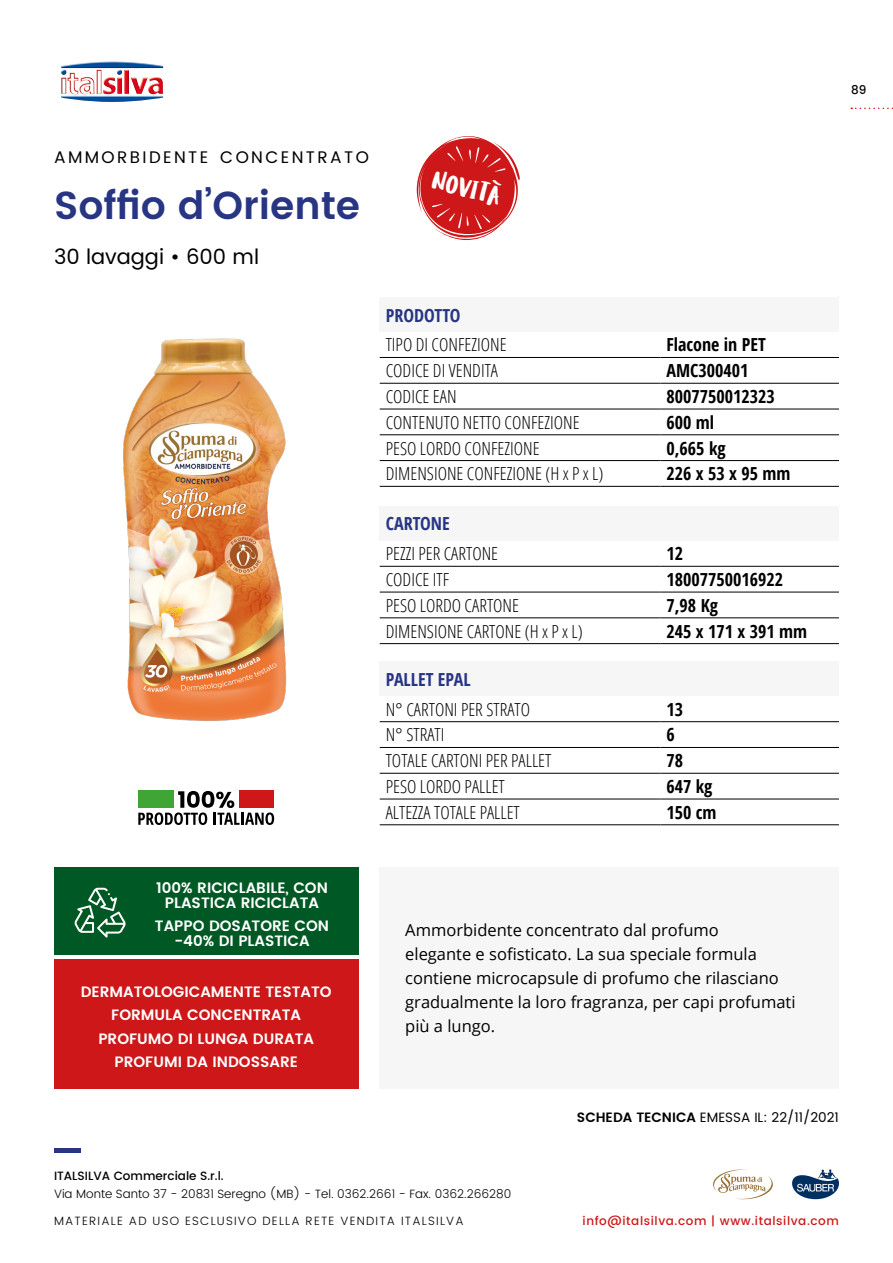
<style>
.page{position:relative;width:893px;height:1263px;background:#fff}
.page>*{position:absolute;margin:0;border:0;box-sizing:border-box;transform-origin:0 0}
.t1{font:600 39px "Poppins";color:#283583}
.t2{font:26.4px "Ludicrous";color:#fff}
.t3{font:21px "Poppins";color:#000}
.t4{font:300 condensed 18px "Open Sans";color:#000}
.t5{font:700 18px "Open Sans Condensed";color:#000}
.t6{font:700 18px "Open Sans Condensed";color:#283583}
.t7{font:16.8px "Poppins";letter-spacing:.145em;color:#000}
.t8{font:16.5px/24px "Open Sans";color:#000}
.t9{font:600 15px/23.5px "Poppins";color:#fff;text-align:center}
.t10{font:13.5px "Poppins";color:#000}
.t11{font:300 12px "Poppins";color:#000}
.t12{font:300 12px "Poppins";letter-spacing:.1em;color:#000}
.t13{font:500 12px "Poppins";letter-spacing:.05em;color:#cd1719}
.t14{font:500 12px "Poppins";color:#000}
.s1{font-weight:600}
</style>
<div class="page">
<svg style="left:851px;top:108px;width:42px;height:1px"></svg>
<hr style="left:54px;top:1148px;width:26px;height:4px;background:#283583">
<img style="left:61px;top:61px;width:102px;height:41px">
<svg style="left:792px;top:1169px;width:47px;height:30px"></svg>
<svg style="left:713px;top:1169px;width:60px;height:31px"></svg>
<div style="left:380px;top:867px;width:459px;height:222px;background:#f6f6f6"></div>
<div style="left:380px;top:662px;width:459px;height:34px;background:#f6f6f6"></div>
<hr style="left:380px;top:721px;width:280px;height:1px;background:#000">
<hr style="left:660px;top:721px;width:179px;height:1px;background:#000">
<hr style="left:380px;top:747px;width:280px;height:1px;background:#000">
<hr style="left:660px;top:747px;width:179px;height:1px;background:#000">
<hr style="left:380px;top:773px;width:280px;height:1px;background:#000">
<hr style="left:660px;top:773px;width:179px;height:1px;background:#000">
<hr style="left:380px;top:799px;width:280px;height:1px;background:#000">
<hr style="left:660px;top:799px;width:179px;height:1px;background:#000">
<hr style="left:380px;top:824px;width:280px;height:1px;background:#000">
<hr style="left:660px;top:824px;width:179px;height:1px;background:#000">
<div style="left:380px;top:506px;width:459px;height:34px;background:#f6f6f6"></div>
<hr style="left:380px;top:566px;width:280px;height:1px;background:#000">
<hr style="left:660px;top:566px;width:179px;height:1px;background:#000">
<hr style="left:380px;top:592px;width:280px;height:1px;background:#000">
<hr style="left:660px;top:592px;width:179px;height:1px;background:#000">
<hr style="left:380px;top:618px;width:280px;height:1px;background:#000">
<hr style="left:660px;top:618px;width:179px;height:1px;background:#000">
<hr style="left:380px;top:643px;width:280px;height:1px;background:#000">
<hr style="left:660px;top:643px;width:179px;height:1px;background:#000">
<div style="left:380px;top:298px;width:459px;height:34px;background:#f6f6f6"></div>
<hr style="left:380px;top:357px;width:280px;height:1px;background:#000">
<hr style="left:660px;top:357px;width:179px;height:1px;background:#000">
<hr style="left:380px;top:383px;width:280px;height:1px;background:#000">
<hr style="left:660px;top:383px;width:179px;height:1px;background:#000">
<hr style="left:380px;top:409px;width:280px;height:1px;background:#000">
<hr style="left:660px;top:409px;width:179px;height:1px;background:#000">
<hr style="left:380px;top:434px;width:280px;height:1px;background:#000">
<hr style="left:660px;top:434px;width:179px;height:1px;background:#000">
<hr style="left:380px;top:460px;width:280px;height:1px;background:#000">
<hr style="left:660px;top:460px;width:179px;height:1px;background:#000">
<hr style="left:380px;top:486px;width:280px;height:1px;background:#000">
<hr style="left:660px;top:486px;width:179px;height:1px;background:#000">
<img style="left:123px;top:338px;width:164px;height:383px">
<div style="left:54px;top:959px;width:304px;height:130px;background:#cd1719"></div>
<div style="left:54px;top:867px;width:304px;height:88px;background:#005924"></div>
<svg style="left:74px;top:888px;width:52px;height:49px"></svg>
<svg style="left:416px;top:136px;width:104px;height:104px"></svg>
<svg style="left:138px;top:791px;width:136px;height:34px"></svg>
<p class="t7" style="left:54px;top:145px;width:316px">AMMORBIDENTE CONCENTRATO</p>
<h1 class="t1" style="left:54px;top:176px;width:308px">Soffio d’Oriente</h1>
<p class="t3" style="left:54px;top:241px;width:207px">30 lavaggi • 600 ml</p>
<h2 class="t2" style="left:437px;top:163px;width:73px;rotate:15deg">NOVITÀ</h2>
<p class="t6" style="left:386px;top:302px;width:76px">PRODOTTO</p>
<p class="t4" style="left:386px;top:333px;width:122px">TIPO DI CONFEZIONE</p>
<p class="t5" style="left:666px;top:332px;width:101px">Flacone in PET</p>
<p class="t4" style="left:386px;top:358px;width:114px">CODICE DI VENDITA</p>
<p class="t5" style="left:666px;top:358px;width:84px">AMC300401</p>
<p class="t4" style="left:386px;top:384px;width:72px">CODICE EAN</p>
<p class="t5" style="left:666px;top:384px;width:110px">8007750012323</p>
<p class="t4" style="left:386px;top:410px;width:195px">CONTENUTO NETTO CONFEZIONE</p>
<p class="t5" style="left:666px;top:410px;width:49px">600 ml</p>
<p class="t4" style="left:386px;top:436px;width:155px">PESO LORDO CONFEZIONE</p>
<p class="t5" style="left:666px;top:435px;width:61px">0,665 kg</p>
<p class="t4" style="left:386px;top:462px;width:219px">DIMENSIONE CONFEZIONE (H x P x L)</p>
<p class="t5" style="left:666px;top:461px;width:126px">226 x 53 x 95 mm</p>
<p class="t6" style="left:386px;top:511px;width:66px">CARTONE</p>
<p class="t4" style="left:386px;top:541px;width:114px">PEZZI PER CARTONE</p>
<p class="t5" style="left:666px;top:541px;width:18px">12</p>
<p class="t4" style="left:386px;top:567px;width:65px">CODICE ITF</p>
<p class="t5" style="left:666px;top:567px;width:118px">18007750016922</p>
<p class="t4" style="left:386px;top:593px;width:135px">PESO LORDO CARTONE</p>
<p class="t5" style="left:666px;top:593px;width:53px">7,98 Kg</p>
<p class="t4" style="left:386px;top:619px;width:199px">DIMENSIONE CARTONE (H x P x L)</p>
<p class="t5" style="left:666px;top:618px;width:142px">245 x 171 x 391 mm</p>
<p class="t6" style="left:386px;top:667px;width:87px">PALLET EPAL</p>
<p class="t4" style="left:386px;top:697px;width:146px">N° CARTONI PER STRATO</p>
<p class="t5" style="left:666px;top:697px;width:18px">13</p>
<p class="t4" style="left:386px;top:723px;width:60px">N° STRATI</p>
<p class="t5" style="left:666px;top:722px;width:10px">6</p>
<p class="t4" style="left:386px;top:748px;width:167px">TOTALE CARTONI PER PALLET</p>
<p class="t5" style="left:666px;top:748px;width:18px">78</p>
<p class="t4" style="left:386px;top:774px;width:121px">PESO LORDO PALLET</p>
<p class="t5" style="left:666px;top:774px;width:48px">647 kg</p>
<p class="t4" style="left:386px;top:800px;width:136px">ALTEZZA TOTALE PALLET</p>
<p class="t5" style="left:666px;top:800px;width:52px">150 cm</p>
<p class="t14" style="left:851px;top:80px;width:17px">89</p>
<p class="t9" style="left:156px;top:880px;width:173px;line-height:15px">100% RICICLABILE, CON<br>PLASTICA RICICLATA</p>
<p class="t9" style="left:155px;top:919px;width:176px;line-height:15px">TAPPO DOSATORE CON -40% DI PLASTICA</p>
<p class="t9" style="left:81px;top:980px;width:253px">DERMATOLOGICAMENTE TESTATO<br>FORMULA CONCENTRATA<br>PROFUMO DI LUNGA DURATA<br>PROFUMI DA INDOSSARE</p>
<p class="t8" style="left:405px;top:918px;width:392px">Ammorbidente concentrato dal profumo<br>elegante e sofisticato. La sua speciale formula contiene microcapsule di profumo che rilasciano gradualmente la loro fragranza, per capi profumati più a lungo.</p>
<p class="t10" style="left:577px;top:1107px;width:264px"><span class="s1">SCHEDA TECNICA</span> EMESSA IL: 22/11/2021</p>
<p class="t14" style="left:54px;top:1167px;width:171px">ITALSILVA Commerciale S.r.l.</p>
<p class="t11" style="left:54px;top:1185px;width:459px">Via Monte Santo 37 - 20831 Seregno (MB) - Tel. 0362.2661 - Fax. 0362.266280</p>
<p class="t12" style="left:54px;top:1212px;width:411px">MATERIALE AD USO ESCLUSIVO DELLA RETE VENDITA ITALSILVA</p>
<p class="t13" style="left:583px;top:1212px;width:258px">info@italsilva.com | www.italsilva.com</p>
</div>
